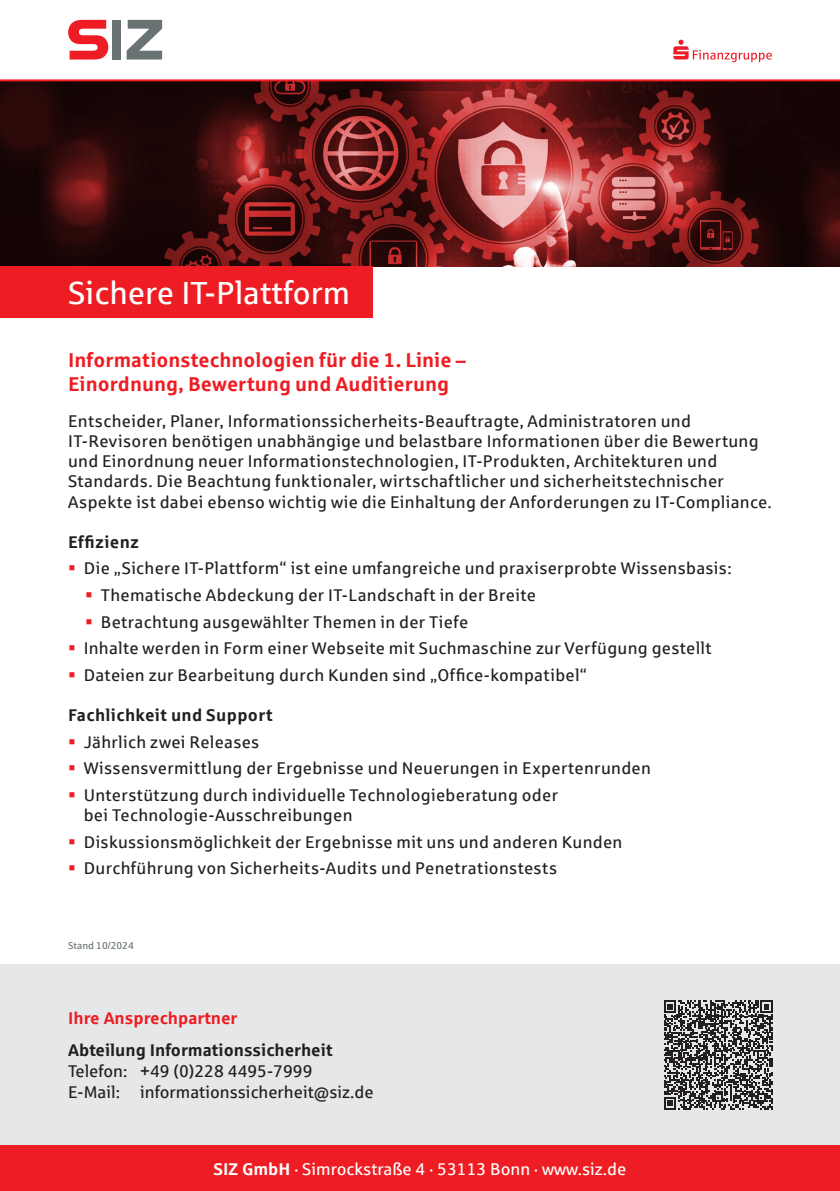
<style>
.page{position:relative;width:840px;height:1191px;background:#fff}
.page>*{position:absolute;margin:0;border:0;box-sizing:border-box;transform-origin:0 0}
.t1{font:32px "Sparkasse Rg";color:#fff}
.t2{font:700 20px/24px "Sparkasse Rg";color:#ee1d23}
.Fließtext_Einzug_Kontakt{font:17px/20px "Sparkasse Rg";letter-spacing:.015em;color:#231f20}
.Paragraph_Style_12{font:17px "Sparkasse Rg";color:#fff}
.Fließtext_Einzug_Kontakt-2{font:700 17px "Sparkasse Rg";color:#231f20}
.Fließtext_Einzug_Kontakt-3{font:700 17px "Sparkasse Rg";letter-spacing:.02em;color:#231f20}
.Fließtext_Einzug_Kontakt-4{font:700 17px "Sparkasse Rg";color:#ee1d23}
.Fließtext_Einzug_Kontakt-5{font:700 17px "Sparkasse Rg";letter-spacing:.025em;color:#231f20}
.Fließtext_Einzug_Kontakt-6{font:10px "Sparkasse Rg";color:#697374}
.s1{color:#ee1d23}
.s2{font-weight:700}
.s3{font-family:"Minion Pro"}
</style>
<div class="page">
<img style="left:0;top:81px;width:839px;height:185px">
<div style="left:0;top:964px;width:839px;height:181px;background:#e6e7e9"></div>
<svg style="left:68px;top:20px;width:41px;height:40px"></svg>
<svg style="left:126px;top:20px;width:36px;height:40px"></svg>
<div style="left:113px;top:20px;width:8px;height:40px;background:#697374"></div>
<svg style="left:673px;top:40px;width:98px;height:22px"></svg>
<hr style="left:0;top:79px;width:839px;height:2px;background:#ee1d23">
<div style="left:0;top:1145px;width:839px;height:46px;background:#ee1d23"></div>
<div style="left:0;top:266px;width:372px;height:51px;background:#ee1d23"></div>
<svg style="left:664px;top:1000px;width:108px;height:109px"></svg>
<p class="t1" style="left:68px;top:273px;width:283px">Sichere IT-Plattform</p>
<p class="t2" style="left:68px;top:347px;width:399px">Informationstechnologien für die 1. Linie –<br>Einordnung, Bewertung und Auditierung</p>
<p class="Fließtext_Einzug_Kontakt" style="left:68px;top:411px;width:705px">Entscheider, Planer, Informationssicherheits-Beauftragte, Administratoren und IT-Revisoren benötigen unabhängige und belastbare Informationen über die Bewertung und Einordnung neuer Informationstechnologien, IT-Produkten, Architekturen und Standards. Die Beachtung funktionaler, wirtschaftlicher und sicherheitstechnischer Aspekte ist dabei ebenso wichtig wie die Einhaltung der Anforderungen zu IT-Compliance.</p>
<p class="Fließtext_Einzug_Kontakt-5" style="left:68px;top:531px;width:72px">Effizienz</p>
<p class="Fließtext_Einzug_Kontakt" style="left:68px;top:558px;width:664px"><span class="s1">▪</span> Die „Sichere IT-Plattform“ ist eine umfangreiche und praxiserprobte Wissensbasis:</p>
<p class="Fließtext_Einzug_Kontakt" style="left:85px;top:584px;width:452px"><span class="s1">▪</span> Thematische Abdeckung der IT-Landschaft in der Breite</p>
<p class="Fließtext_Einzug_Kontakt" style="left:85px;top:611px;width:384px"><span class="s1">▪</span> Betrachtung ausgewählter Themen in der Tiefe</p>
<p class="Fließtext_Einzug_Kontakt" style="left:68px;top:638px;width:644px"><span class="s1">▪</span> Inhalte werden in Form einer Webseite mit Suchmaschine zur Verfügung gestellt</p>
<p class="Fließtext_Einzug_Kontakt" style="left:68px;top:664px;width:520px"><span class="s1">▪</span> Dateien zur Bearbeitung durch Kunden sind „Office-kompatibel“</p>
<p class="Fließtext_Einzug_Kontakt-3" style="left:68px;top:704px;width:206px">Fachlichkeit und Support</p>
<p class="Fließtext_Einzug_Kontakt" style="left:68px;top:731px;width:193px"><span class="s1">▪</span> Jährlich zwei Releases</p>
<p class="Fließtext_Einzug_Kontakt" style="left:68px;top:758px;width:584px"><span class="s1">▪</span> Wissensvermittlung der Ergebnisse und Neuerungen in Expertenrunden</p>
<p class="Fließtext_Einzug_Kontakt" style="left:84px;top:784px;width:475px;text-indent:-16px"><span class="s1">▪</span> Unterstützung durch individuelle Technologieberatung oder bei Technologie-Ausschreibungen</p>
<p class="Fließtext_Einzug_Kontakt" style="left:68px;top:831px;width:555px"><span class="s1">▪</span> Diskussionsmöglichkeit der Ergebnisse mit uns und anderen Kunden</p>
<p class="Fließtext_Einzug_Kontakt" style="left:68px;top:858px;width:490px"><span class="s1">▪</span> Durchführung von Sicherheits-Audits und Penetrationstests</p>
<p class="Fließtext_Einzug_Kontakt-6" style="left:68px;top:939px;width:67px">Stand 10/2024</p>
<p class="Fließtext_Einzug_Kontakt-4" style="left:68px;top:1007px;width:171px">Ihre Ansprechpartner</p>
<p class="Fließtext_Einzug_Kontakt-2" style="left:68px;top:1039px;width:266px">Abteilung Informationssicherheit</p>
<p class="Fließtext_Einzug_Kontakt" style="left:68px;top:1061px;width:246px">Telefon: +49 (0)228 4495-7999</p>
<p class="Fließtext_Einzug_Kontakt" style="left:68px;top:1082px;width:307px">E-Mail: informationssicherheit@siz.de</p>
<p class="Paragraph_Style_12" style="left:213px;top:1158px;width:414px"><span class="s2">SIZ GmbH</span> <span class="s3">·</span> Simrockstraße 4 <span class="s3">·</span> 53113 Bonn <span class="s3">·</span> www.siz.de</p>
</div>
